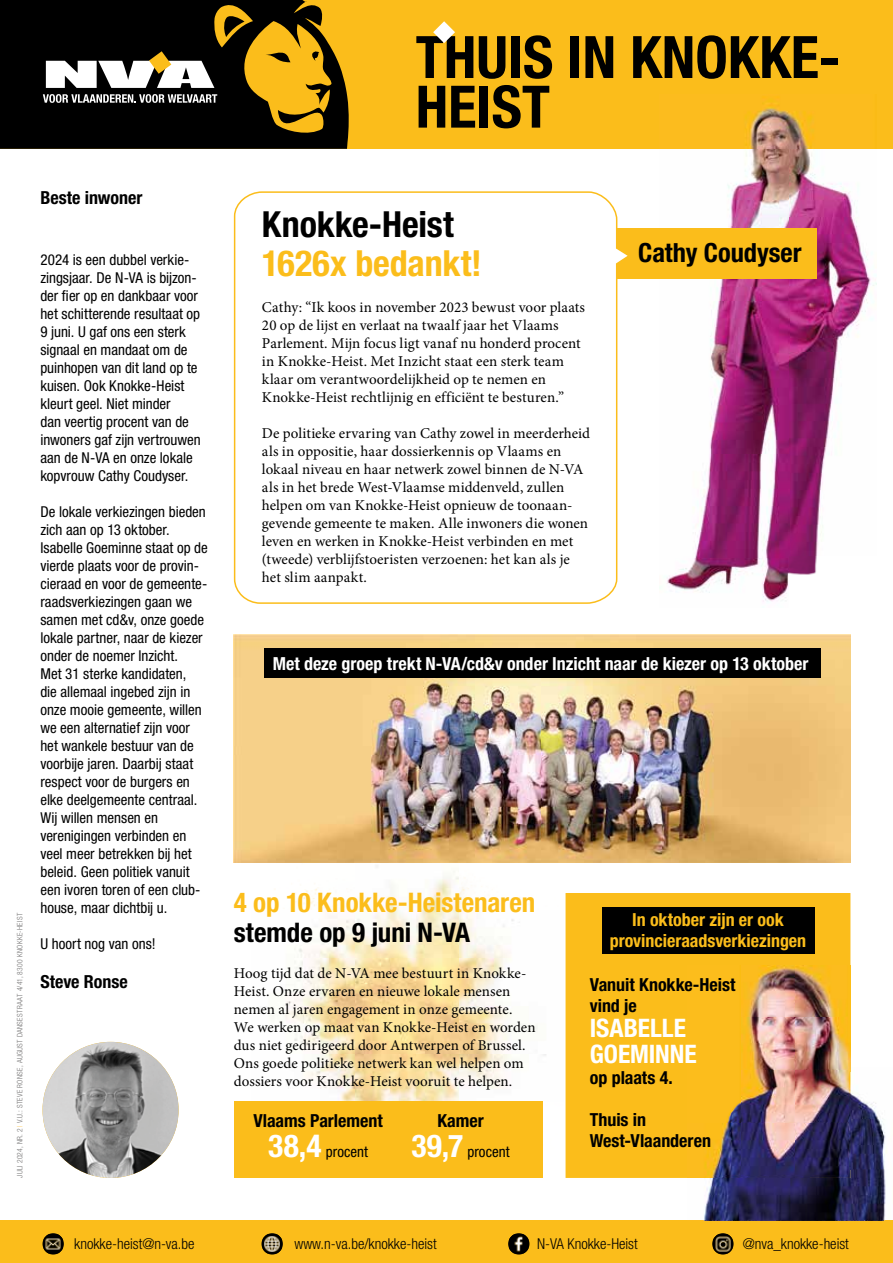
<style>
.page{position:relative;width:893px;height:1263px;background:#fff}
.page>*{position:absolute;margin:0;border:0;box-sizing:border-box;transform-origin:0 0}
.t1{font:700 condensed 58.5px/49.7px "Helvetica Neue LT Std";color:#000}
.t2{font:700 condensed 36px "Helvetica Neue LT Std";letter-spacing:-.005em;color:#fbbd1b}
.t3{font:700 condensed 36px "Helvetica Neue LT Std";letter-spacing:-.005em;color:#000}
.t4{font:700 condensed 27px "Helvetica Neue LT Std";letter-spacing:-.005em;color:#fbbd1b}
.t5{font:700 condensed 27px "Helvetica Neue LT Std";letter-spacing:-.005em;color:#000}
.t6{font:700 condensed 26.4px "Helvetica Neue LT Std";letter-spacing:-.005em;color:#000}
.t7{font:700 condensed 25.5px/25.5px "Helvetica Neue LT Std";color:#fff}
.t8{font:700 condensed 18px/21px "Helvetica Neue LT Std";color:#000}
.t9{font:700 condensed 18px "Helvetica Neue LT Std";color:#fff}
.t10{font:700 condensed 18px/21px "Helvetica Neue LT Std";color:#fbbd1b;text-align:center}
.t11{font:15px/18px "Minion Pro";color:#000}
.t12{font:condensed 15px/18px "Helvetica Neue LT Std";color:#000}
.t13{font:300 condensed 15px "Helvetica Neue LT Std";color:#000}
.t14{font:300 condensed 7.5px "Helvetica Neue LT Std";letter-spacing:.05em;color:#706f6f}
.s1{color:#fed171}
.s2{font-weight:700;font-size:31.5px;color:#fff}
</style>
<div class="page">
<div style="left:0;top:1220px;width:893px;height:43px;background:#fbbd1b"></div>
<div style="left:0;top:0;width:893px;height:149px;background:#fbbd1b"></div>
<svg style="left:1px;top:0;width:348px;height:149px;fill:#000"></svg>
<svg style="left:265px;top:50px;width:25px;height:12px"></svg>
<svg style="left:311px;top:50px;width:8px;height:11px"></svg>
<svg style="left:223px;top:14px;width:21px;height:23px"></svg>
<svg style="left:43px;top:51px;width:174px;height:52px;background:#7d7b77"></svg>
<svg style="left:43px;top:1233px;width:21px;height:21px"></svg>
<img style="left:44px;top:1234px;width:19px;height:19px">
<svg style="left:261px;top:1233px;width:22px;height:21px"></svg>
<img style="left:263px;top:1234px;width:18px;height:19px">
<svg style="left:508px;top:1233px;width:21px;height:21px"></svg>
<img style="left:509px;top:1234px;width:19px;height:19px">
<svg style="left:712px;top:1233px;width:22px;height:21px"></svg>
<img style="left:713px;top:1234px;width:19px;height:19px">
<svg style="left:433px;top:21px;width:22px;height:22px"></svg>
<img style="left:252px;top:871px;width:294px;height:231px">
<div style="left:234px;top:1102px;width:309px;height:76px;background:#fbbd1b"></div>
<img style="left:0;top:0;width:1px;height:1263px">
<div style="left:566px;top:893px;width:284px;height:285px;background:#fbbd1b"></div>
<img style="left:43px;top:1042px;width:136px;height:136px;border-radius:68px">
<img style="left:234px;top:635px;width:616px;height:228px">
<div style="left:264px;top:648px;width:556px;height:30px;background:#000"></div>
<img style="left:659px;top:101px;width:218px;height:501px">
<div style="left:616px;top:228px;width:201px;height:50px;background:#fbbd1b"></div>
<svg style="left:234px;top:191px;width:396px;height:413px"></svg>
<img style="left:850px;top:965px;width:37px;height:204px">
<img style="left:704px;top:1178px;width:86px;height:42px">
<img style="left:790px;top:1169px;width:96px;height:51px">
<img style="left:703px;top:1220px;width:182px;height:1px">
<img style="left:688px;top:965px;width:161px;height:211px">
<img style="left:849px;top:965px;width:1px;height:106px">
<img style="left:810px;top:1071px;width:40px;height:107px">
<img style="left:688px;top:1176px;width:122px;height:2px">
<div style="left:602px;top:907px;width:212px;height:46px;background:#000"></div>
<h1 class="t1" style="left:416px;top:32px;width:426px">THUIS IN KNOKKE-<br>HEIST</h1>
<p class="t8" style="left:40px;top:187px;width:104px">Beste inwoner</p>
<p class="t14" style="left:15px;top:1178px;width:266px;rotate:-90deg">JULI 2024, NR. 2 <span class="s1">I</span> V.U.: STEVE RONSE, AUGUST DANSESTRAAT 4/41, 8300 KNOKKE-HEIST</p>
<p class="t12" style="left:40px;top:250px;width:162px">2024 is een dubbel verkie&shy;zingsjaar. De N-VA is bijzon&shy;der fier op en dankbaar voor het schitterende resultaat op<br>9 juni. U gaf ons een sterk signaal en mandaat om de puinhopen van dit land op te kuisen. Ook Knokke-Heist kleurt geel. Niet minder<br>dan veertig procent van de inwoners gaf zijn vertrouwen aan de N-VA en onze lokale kopvrouw Cathy Coudyser.</p>
<p class="t12" style="left:40px;top:502px;width:169px">De lokale verkiezingen bieden zich aan op 13 oktober.<br>Isabelle Goeminne staat op de vierde plaats voor de provin&shy;cieraad en voor de gemeente&shy;raadsverkiezingen gaan we samen met cd&amp;v, onze goede lokale partner, naar de kiezer onder de noemer Inzicht.<br>Met 31 sterke kandidaten,<br>die allemaal ingebed zijn in onze mooie gemeente, willen we een alternatief zijn voor het wankele bestuur van de voorbije jaren. Daarbij staat respect voor de burgers en elke deelgemeente centraal.<br>Wij willen mensen en verenigingen verbinden en veel meer betrekken bij het beleid. Geen politiek vanuit een ivoren toren of een club&shy;house, maar dichtbij u.</p>
<p class="t12" style="left:40px;top:934px;width:117px">U hoort nog van ons!</p>
<p class="t8" style="left:40px;top:971px;width:89px">Steve Ronse</p>
<h2 class="t3" style="left:262px;top:203px;width:193px">Knokke-Heist</h2>
<h2 class="t2" style="left:262px;top:242px;width:221px">1626x bedankt!</h2>
<p class="t11" style="left:262px;top:299px;width:325px">Cathy: “Ik koos in november 2023 bewust voor plaats 20 op de lijst en verlaat na twaalf jaar het Vlaams Parlement. Mijn focus ligt vanaf nu honderd procent in Knokke-Heist. Met Inzicht staat een sterk team klaar om verantwoordelijkheid op te nemen en Knokke-Heist rechtlijnig en efficiënt te besturen.”</p>
<p class="t11" style="left:262px;top:425px;width:330px">De politieke ervaring van Cathy zowel in meerderheid als in oppositie, haar dossierkennis op Vlaams en lokaal niveau en haar netwerk zowel binnen de N-VA als in het brede West-Vlaamse middenveld, zullen helpen om van Knokke-Heist opnieuw de toonaan&shy;gevende gemeente te maken. Alle inwoners die wonen leven en werken in Knokke-Heist verbinden en met (tweede) verblijfstoeristen verzoenen: het kan als je het slim aanpakt.</p>
<h3 class="t6" style="left:638px;top:237px;width:165px">Cathy Coudyser</h3>
<p class="t9" style="left:273px;top:652px;width:537px">Met deze groep trekt N-VA/cd&amp;v onder Inzicht naar de kiezer op 13 oktober</p>
<h3 class="t4" style="left:234px;top:886px;width:303px">4 op 10 Knokke-Heistenaren</h3>
<h3 class="t5" style="left:234px;top:916px;width:238px">stemde op 9 juni N-VA</h3>
<p class="t11" style="left:234px;top:964px;width:303px">Hoog tijd dat de N-VA mee bestuurt in Knokke-Heist. Onze ervaren en nieuwe lokale mensen nemen al jaren engagement in onze gemeente.<br>We werken op maat van Knokke-Heist en worden dus niet gedirigeerd door Antwerpen of Brussel.<br>Ons goede politieke netwerk kan wel helpen om dossiers voor Knokke-Heist vooruit te helpen.</p>
<p class="t8" style="left:253px;top:1110px;width:131px">Vlaams Parlement</p>
<p class="t12" style="left:268px;top:1142px;width:101px"><span class="s2">38,4</span> procent</p>
<p class="t8" style="left:437px;top:1110px;width:48px">Kamer</p>
<p class="t12" style="left:411px;top:1142px;width:100px"><span class="s2">39,7</span> procent</p>
<p class="t10" style="left:610px;top:909px;width:198px">In oktober zijn er ook provincieraadsverkiezingen</p>
<p class="t8" style="left:590px;top:974px;width:147px">Vanuit Knokke-Heist vind je</p>
<h3 class="t7" style="left:590px;top:1015px;width:108px">ISABELLE<br>GOEMINNE</h3>
<p class="t8" style="left:590px;top:1067px;width:85px">op plaats 4.</p>
<p class="t8" style="left:590px;top:1109px;width:123px">Thuis in<br>West-Vlaanderen</p>
<p class="t13" style="left:74px;top:1235px;width:122px">knokke-heist@n-va.be</p>
<p class="t13" style="left:295px;top:1235px;width:144px">www.n-va.be/knokke-heist</p>
<p class="t13" style="left:537px;top:1235px;width:102px">N-VA Knokke-Heist</p>
<p class="t13" style="left:743px;top:1235px;width:108px">@nva_knokke-heist</p>
</div>
